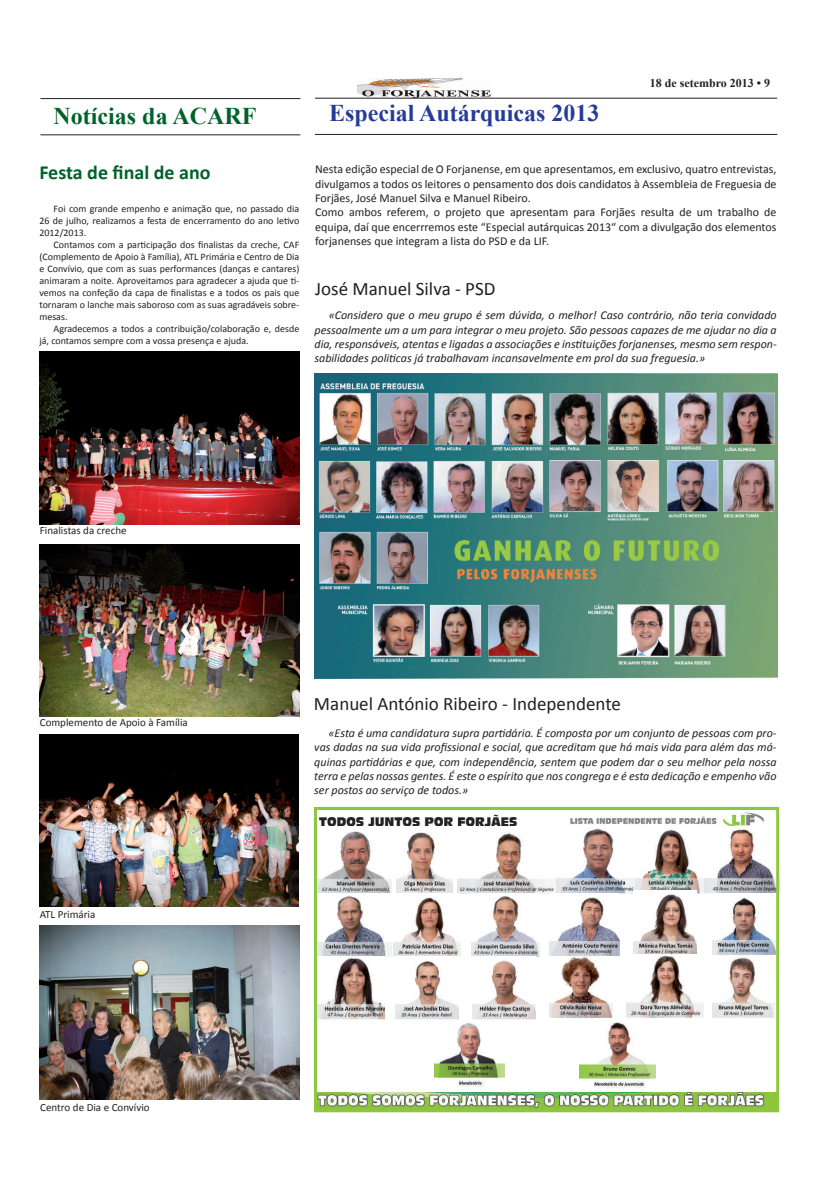
<style>
.page{position:relative;width:817px;height:1191px;background:#fff}
.page>*{position:absolute;margin:0;border:0;box-sizing:border-box;transform-origin:0 0}
.t1{font:700 24px "Times New Roman";color:#243c97}
.t2{font:700 24px "Times New Roman";color:#00622a}
.t3{font:700 20px "Calibri";color:#00622a}
.t4{font:19px "Calibri";color:#231f20}
.t5{font:italic 12px/14.4px "Calibri";color:#231f20;text-align:justify}
.t6{font:12px/14.4px "Calibri";color:#231f20}
.t7{font:700 12px "Times New Roman";color:#231f20}
.t8{font:11px "Calibri";color:#231f20}
.t9{font:10px/12px "Calibri";color:#231f20;text-align:justify}
</style>
<div class="page">
<img style="left:314px;top:373px;width:463px;height:305px">
<hr style="left:40px;top:134px;width:260px;height:1px;background:#231f20">
<hr style="left:40px;top:98px;width:260px;height:1px;background:#231f20">
<img style="left:357px;top:78px;width:133px;height:20px">
<img style="left:318px;top:812px;width:447px;height:14px">
<img style="left:318px;top:831px;width:73px;height:62px">
<img style="left:396px;top:832px;width:56px;height:61px">
<img style="left:457px;top:833px;width:99px;height:62px">
<img style="left:556px;top:829px;width:79px;height:65px">
<img style="left:635px;top:829px;width:145px;height:66px">
<img style="left:318px;top:896px;width:73px;height:61px">
<img style="left:393px;top:893px;width:67px;height:64px">
<img style="left:471px;top:893px;width:68px;height:64px">
<img style="left:550px;top:893px;width:69px;height:64px">
<img style="left:633px;top:890px;width:63px;height:65px">
<img style="left:712px;top:893px;width:63px;height:125px">
<img style="left:318px;top:956px;width:67px;height:64px">
<img style="left:395px;top:956px;width:63px;height:64px">
<img style="left:472px;top:956px;width:63px;height:64px">
<img style="left:549px;top:956px;width:63px;height:62px">
<img style="left:626px;top:955px;width:77px;height:63px">
<img style="left:434px;top:1022px;width:70px;height:64px">
<img style="left:318px;top:1092px;width:457px;height:16px">
<img style="left:579px;top:1023px;width:76px;height:64px">
<hr style="left:315px;top:134px;width:462px;height:1px;background:#231f20">
<hr style="left:315px;top:98px;width:462px;height:1px;background:#231f20">
<div style="left:314px;top:807px;width:465px;height:305px;border:3px solid #8ec63e"></div>
<img style="left:40px;top:544px;width:260px;height:172px">
<img style="left:39px;top:734px;width:260px;height:173px">
<img style="left:39px;top:925px;width:261px;height:174px">
<img style="left:40px;top:351px;width:259px;height:173px">
<h1 class="t2" style="left:54px;top:99px;width:204px">Notícias da ACARF</h1>
<h1 class="t1" style="left:329px;top:96px;width:272px">Especial Autárquicas 2013</h1>
<p class="t7" style="left:649px;top:74px;width:122px">18 de setembro 2013 • 9</p>
<h2 class="t3" style="left:39px;top:160px;width:173px">Festa de final de ano</h2>
<p class="t9" style="left:39px;top:202px;width:261px;text-indent:14px">Foi com grande empenho e animação que, no passado dia 26 de julho, realizamos a festa de encerramento do ano letivo 2012/2013.</p>
<p class="t9" style="left:39px;top:238px;width:261px;text-indent:14px">Contamos com a participação dos finalistas da creche, CAF (Complemento de Apoio à Família), ATL Primária e Centro de Dia e Convívio, que com as suas performances (danças e cantares) animaram a noite. Aproveitamos para agradecer a ajuda que ti&shy;vemos na confeção da capa de finalistas e a todos os pais que tornaram o lanche mais saboroso com as suas agradáveis sobre&shy;mesas.</p>
<p class="t9" style="left:39px;top:322px;width:261px;text-indent:14px">Agradecemos a todos a contribuição/colaboração e, desde já, contamos sempre com a vossa presença e ajuda.</p>
<p class="t6" style="left:315px;top:162px;width:463px">Nesta edição especial de O Forjanense, em que apresentamos, em exclusivo, quatro entrevistas, divulgamos a todos os leitores o pensamento dos dois candidatos à Assembleia de Freguesia de Forjães, José Manuel Silva e Manuel Ribeiro.<br>Como ambos referem, o projeto que apresentam para Forjães resulta de um trabalho de equipa, daí que encerrremos este “Especial autárquicas 2013“ com a divulgação dos elementos forjanenses que integram a lista do PSD e da LIF.</p>
<h3 class="t4" style="left:315px;top:276px;width:182px">José Manuel Silva - PSD</h3>
<p class="t5" style="left:314px;top:307px;width:463px;text-indent:14px">«Considero que o meu grupo é sem dúvida, o melhor! Caso contrário, não teria convidado pessoalmente um a um para integrar o meu projeto. São pessoas capazes de me ajudar no dia a dia, responsáveis, atentas e ligadas a associações e instituições forjanenses, mesmo sem respon&shy;sabilidades politicas já trabalhavam incansavelmente em prol da sua freguesia.»</p>
<p class="t8" style="left:40px;top:523px;width:88px">Finalistas da creche</p>
<p class="t8" style="left:40px;top:716px;width:149px">Complemento de Apoio à Família</p>
<p class="t8" style="left:40px;top:907px;width:57px">ATL Primária</p>
<h3 class="t4" style="left:314px;top:692px;width:308px">Manuel António Ribeiro - Independente</h3>
<p class="t5" style="left:314px;top:725px;width:463px;text-indent:14px">«Esta é uma candidatura supra partidária. É composta por um conjunto de pessoas com pro&shy;vas dadas na sua vida profissional e social, que acreditam que há mais vida para além das má&shy;quinas partidárias e que, com independência, sentem que podem dar o seu melhor pela nossa terra e pelas nossas gentes. É este o espírito que nos congrega e é esta dedicação e empenho vão ser postos ao serviço de todos.»</p>
<p class="t8" style="left:40px;top:1100px;width:111px">Centro de Dia e Convívio</p>
</div>
